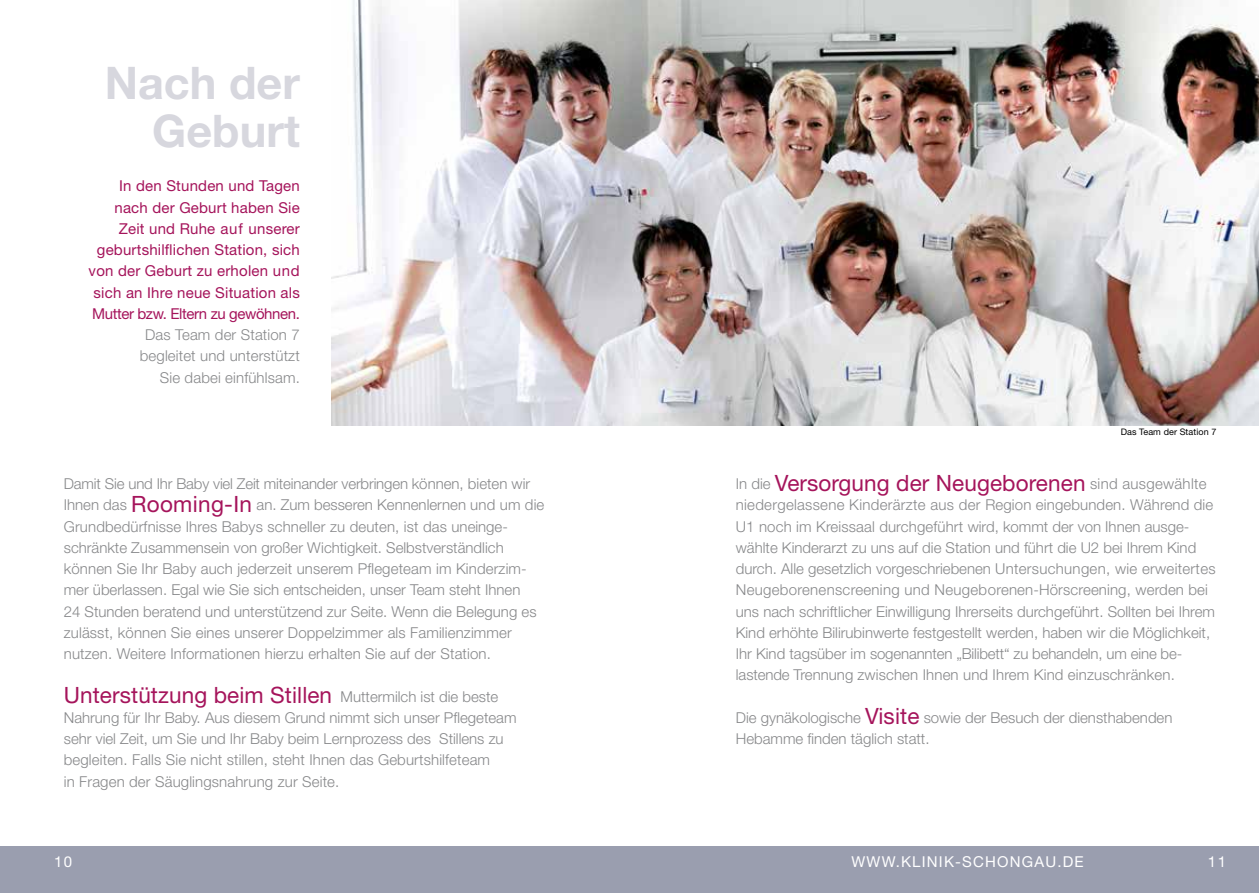
<style>
.page{position:relative;width:1259px;height:893px;background:#fff}
.page>*{position:absolute;margin:0;border:0;box-sizing:border-box;transform-origin:0 0}
.t1{font:700 45px/48px "Helvetica Neue";color:#d7d7de;text-align:right}
.t2{font:22.5px "Helvetica Neue";letter-spacing:.005em;color:#a5145b}
.t3{font:300 15px/21.3px "Helvetica Neue";color:#87888a}
.t4{font:15px/21.3px "Helvetica Neue";letter-spacing:.015em;color:#a5145b;text-align:right}
.t5{font:15px "Helvetica Neue";letter-spacing:.08em;color:#fff}
.t6{font:9px "Helvetica Neue";letter-spacing:.01em;color:#000}
.s1{font-weight:400;font-size:22.5px;color:#a5145b}
.s2{font-weight:300;font-size:15px;color:#87888a}
</style>
<div class="page">
<div style="left:0;top:846px;width:1259px;height:47px;background:#9a9eaf"></div>
<img style="left:332px;top:0;width:927px;height:425px">
<h1 class="t1" style="left:105px;top:58px;width:197px">Nach der<br>Geburt</h1>
<p class="t4" style="left:89px;top:175px;width:213px">I n den Stunden und Tagen nach der Geburt haben Sie<br>Zeit und Ruhe auf unserer geburtshilflichen Station, sich von der Geburt zu erholen und sich an I hre neue Situation als<br>Mutter bzw. Eltern zu gewöhnen.</p>
<p class="t3" style="left:140px;top:324px;width:161px;text-align:right">Das Team der Station 7 begleitet und unterstützt<br>Sie dabei einfühlsam.</p>
<p class="t3" style="left:64px;top:473px;width:482px">Damit Sie und Ihr Baby viel Zeit miteinander verbringen können, bieten wir Ihnen das <span class="s1">Rooming-I n</span> an. Zum besseren Kennenlernen und um die Grundbedürfnisse Ihres Babys schneller zu deuten, ist das uneinge&shy;schränkte Zusammensein von großer Wichtigkeit. Selbstverständlich können Sie Ihr Baby auch jederzeit unserem Pflegeteam im Kinderzim&shy;mer überlassen. Egal wie Sie sich entscheiden, unser Team steht Ihnen<br>24 Stunden beratend und unterstützend zur Seite. Wenn die Belegung es zulässt, können Sie eines unserer Doppelzimmer als Familienzimmer nutzen. Weitere Informationen hierzu erhalten Sie auf der Station.</p>
<h2 class="t2" style="left:64px;top:682px;width:436px">Unterstützung beim Stillen <span class="s2">Muttermilch ist die beste</span></h2>
<p class="t3" style="left:64px;top:707px;width:454px">Nahrung für Ihr Baby. Aus diesem Grund nimmt sich unser Pflegeteam sehr viel Zeit, um Sie und Ihr Baby beim Lernprozess des Stillens zu begleiten. Falls Sie nicht stillen, steht Ihnen das Geburtshilfeteam<br>in Fragen der Säuglingsnahrung zur Seite.</p>
<p class="t6" style="left:1120px;top:427px;width:97px">Das Team der Station 7</p>
<h2 class="t2" style="left:736px;top:469px;width:472px"><span class="s2">In die</span> Versorgung der Neugeborenen <span class="s2">sind ausgewählte</span></h2>
<p class="t3" style="left:736px;top:494px;width:481px">niedergelassene Kinderärzte aus der Region eingebunden. Während die U1 noch im Kreissaal durchgeführt wird, kommt der von Ihnen ausge&shy;wählte Kinderarzt zu uns auf die Station und führt die U2 bei Ihrem Kind durch. Alle gesetzlich vorgeschriebenen Untersuchungen, wie erweitertes Neugeborenenscreening und Neugeborenen-Hörscreening, werden bei uns nach schriftlicher Einwilligung Ihrerseits durchgeführt. Sollten bei Ihrem Kind erhöhte Bilirubinwerte festgestellt werden, haben wir die Möglichkeit, Ihr Kind tagsüber im sogenannten „Bilibett“ zu behandeln, um eine be&shy;lastende Trennung zwischen Ihnen und Ihrem Kind einzuschränken.</p>
<p class="t3" style="left:736px;top:707px;width:438px">Die gynäkologische <span class="s1">Visite</span> sowie der Besuch der diensthabenden<br>Hebamme finden täglich statt.</p>
<p class="t5" style="left:54px;top:853px;width:20px">10</p>
<p class="t5" style="left:851px;top:853px;width:234px">www.klinik-schongau.de</p>
<p class="t5" style="left:1208px;top:853px;width:20px">11</p>
</div>
